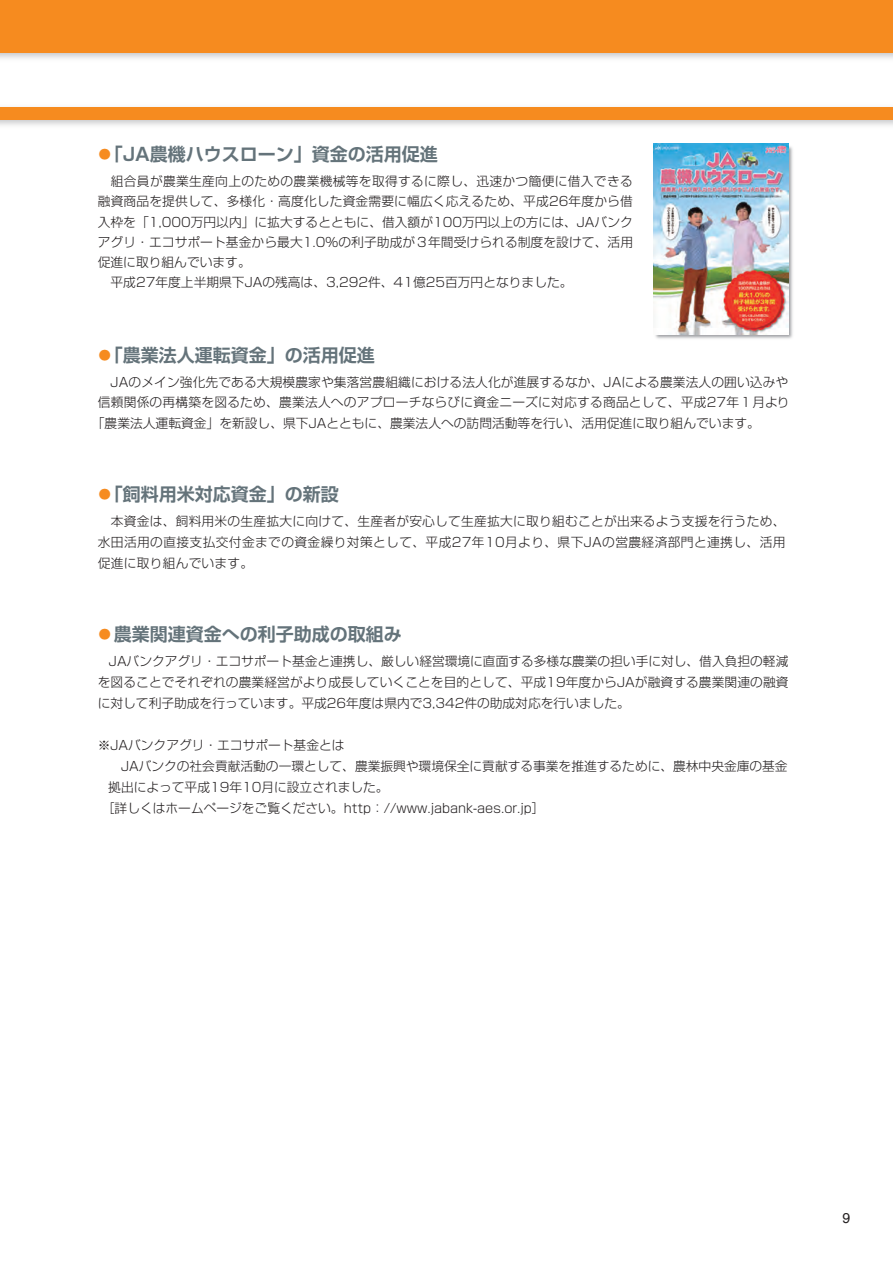
<style>
.page{position:relative;width:893px;height:1263px;background:#fff}
.page>*{position:absolute;margin:0;border:0;box-sizing:border-box;transform-origin:0 0}
.t1{font:700 18px "Shin Go Pro De";color:#64737a}
.t2{font:14.25px "Helvetica";color:#231f20}
.t3{font:300 12.75px/20.2px "Shin Go Pro";color:#231f20;text-align:justify}
.s1{color:#f68b1f}
</style>
<div class="page">
<div style="left:0;top:107px;width:893px;height:13px;background:#f68b1f"></div>
<div style="left:0;top:0;width:893px;height:53px;background:#f68b1f"></div>
<img style="left:653px;top:143px;width:140px;height:196px">
<img style="left:653px;top:144px;width:135px;height:191px">
<h1 class="t1" style="left:96px;top:140px;width:343px"><span class="s1">●</span>「JA農機ハウスローン」資金の活用促進</h1>
<p class="t3" style="left:98px;top:170px;width:537px;text-align:left">　組合員が農業生産向上のための農業機械等を取得するに際し、迅速かつ簡便に借入できる融資商品を提供して、多様化・高度化した資金需要に幅広く応えるため、平成26年度から借入枠を「1,000万円以内」に拡大するとともに、借入額が100万円以上の方には、JAバンクアグリ・エコサポート基金から最大1.0％の利子助成が３年間受けられる制度を設けて、活用促進に取り組んでいます。<br>　平成27年度上半期県下JAの残高は、3,292件、41億25百万円となりました。</p>
<h1 class="t1" style="left:96px;top:341px;width:280px"><span class="s1">●</span>「農業法人運転資金」の活用促進</h1>
<p class="t3" style="left:98px;top:371px;width:692px">　JAのメイン強化先である大規模農家や集落営農組織における法人化が進展するなか、JAによる農業法人の囲い込みや</p>
<p class="t3" style="left:98px;top:391px;width:693px">信頼関係の再構築を図るため、農業法人へのアプローチならびに資金ニーズに対応する商品として、平成27年１月より</p>
<p class="t3" style="left:92px;top:411px;width:669px">「農業法人運転資金」を新設し、県下JAとともに、農業法人への訪問活動等を行い、活用促進に取り組んでいます。</p>
<h1 class="t1" style="left:96px;top:480px;width:244px"><span class="s1">●</span>「飼料用米対応資金」の新設</h1>
<p class="t3" style="left:98px;top:509px;width:689px;line-height:21px">　本資金は、飼料用米の生産拡大に向けて、生産者が安心して生産拡大に取り組むことが出来るよう支援を行うため、水田活用の直接支払交付金までの資金繰り対策として、平成27年10月より、県下JAの営農経済部門と連携し、活用促進に取り組んでいます。</p>
<h1 class="t1" style="left:96px;top:619px;width:307px"><span class="s1">●</span>農業関連資金への利子助成の取組み</h1>
<p class="t3" style="left:98px;top:649px;width:692px;line-height:21px;text-indent:11px">JAバンクアグリ・エコサポート基金と連携し、厳しい経営環境に直面する多様な農業の担い手に対し、借入負担の軽減を図ることでそれぞれの農業経営がより成長していくことを目的として、平成19年度からJAが融資する農業関連の融資に対して利子助成を行っています。平成26年度は県内で3,342件の助成対応を行いました。</p>
<p class="t3" style="left:98px;top:733px;width:248px">※JAバンクアグリ・エコサポート基金とは</p>
<p class="t3" style="left:108px;top:754px;width:681px">　JAバンクの社会貢献活動の一環として、農業振興や環境保全に貢献する事業を推進するために、農林中央金庫の基金</p>
<p class="t3" style="left:108px;top:775px;width:282px">拠出によって平成19年10月に設立されました。</p>
<p class="t3" style="left:102px;top:796px;width:444px">［詳しくはホームページをご覧ください。http：//www.jabank-aes.or.jp］</p>
<p class="t2" style="left:842px;top:1207px;width:9px">9</p>
</div>
